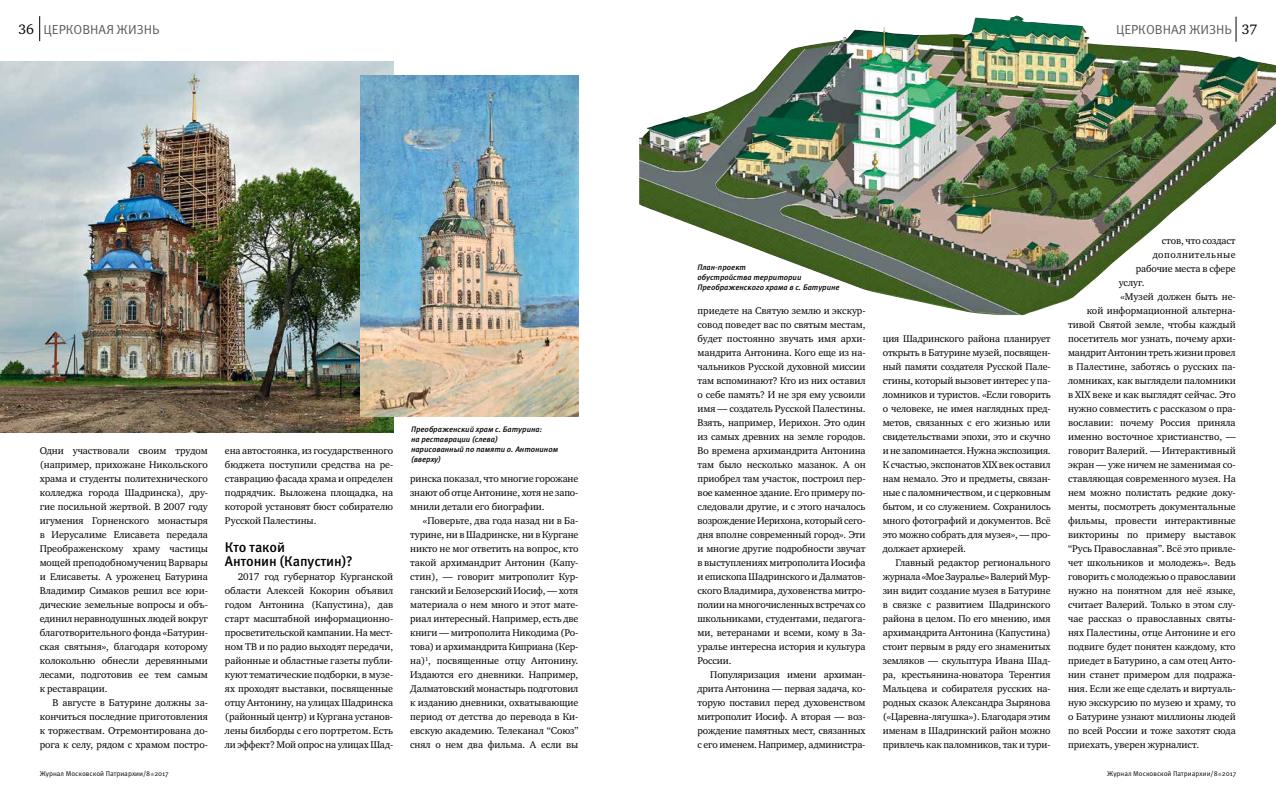
<style>
.page{position:relative;width:1276px;height:794px;background:#fff}
.page>*{position:absolute;margin:0;border:0;box-sizing:border-box;transform-origin:0 0}
.t1{font:500 14px/14px "Meta Pro";letter-spacing:-.005em;color:#000}
.t2{font:14px "Charter ITC";color:#000}
.t3{font:13px "Meta Pro";letter-spacing:-.005em;color:#58595b}
.t4{font:10px/14px "Charter ITC";letter-spacing:-.005em;color:#000;text-align:justify}
.t5{font:10px "Charter ITC";letter-spacing:.05em;color:#000}
.t6{font:italic 500 8px/10px "Meta Pro";letter-spacing:-.005em;color:#000}
.t7{font:7px "Meta Pro";color:#000}
</style>
<div class="page">
<svg style="left:39px;top:16px;width:1px;height:25px"></svg>
<img style="left:639px;top:16px;width:637px;height:299px">
<img style="left:0;top:62px;width:393px;height:370px">
<img style="left:360px;top:76px;width:218px;height:341px">
<h1 class="t2" style="left:19px;top:20px;width:17px">36</h1>
<h1 class="t2" style="left:1242px;top:20px;width:17px">37</h1>
<h2 class="t3" style="left:44px;top:21px;width:117px">ЦЕРКОВНАЯ ЖИЗНЬ</h2>
<h2 class="t3" style="left:1116px;top:21px;width:117px">ЦЕРКОВНАЯ ЖИЗНЬ</h2>
<p class="t4" style="left:40px;top:443px;width:170px">Одни участвовали своим трудом (например, прихожане Никольского храма и студенты политехнического колледжа города Шадринска), дру&shy;гие посильной жертвой. В 2007 году игумения Горненского монастыря в Иерусалиме Елисавета передала Преображенскому храму частицы мощей преподобномучениц Варвары и Елисаветы. А уроженец Батурина Владимир Симаков решил все юри&shy;дические земельные вопросы и объ&shy;единил неравнодушных людей вокруг благотворительного фонда «Батурин&shy;ская святыня», благодаря которому колокольню обнесли деревянными лесами, подготовив ее тем самым к реставрации.</p>
<p class="t4" style="left:40px;top:695px;width:170px;text-indent:13px">В августе в Батурине должны за&shy;кончиться последние приготовления к торжествам. Отремонтирована до&shy;рога к селу, рядом с храмом постро-</p>
<p class="t4" style="left:225px;top:443px;width:170px">ена автостоянка, из государственного бюджета поступили средства на ре&shy;ставрацию фасада храма и определен подрядчик. Выложена площадка, на которой установят бюст собирателю Русской Палестины.</p>
<h1 class="t1" style="left:225px;top:540px;width:129px">Кто такой<br>Антонин (Капустин)?</h1>
<p class="t4" style="left:225px;top:569px;width:170px;text-indent:13px">2017 год губернатор Курганской области Алексей Кокорин объявил годом Антонина (Капустина), дав старт масштабной информационно&shy;просветительской кампании. На мест&shy;ном ТВ и по радио выходят передачи, районные и областные газеты публи&shy;куют тематические подборки, в музе&shy;ях проходят выставки, посвященные отцу Антонину, на улицах Шадринска (районный центр) и Кургана установ&shy;лены билборды с его портретом. Есть ли эффект? Мой опрос на улицах Шад-</p>
<p class="t6" style="left:411px;top:424px;width:149px">Преображенский храм с. Батурина:<br>на реставрации (слева)<br>нарисованный по памяти о. Антонином (вверху)</p>
<p class="t4" style="left:410px;top:471px;width:170px">ринска показал, что многие горожане знают об отце Антонине, хотя не запо&shy;мнили детали его биографии.</p>
<p class="t4" style="left:410px;top:513px;width:170px;text-indent:13px">«Поверьте, два года назад ни в Ба&shy;турине, ни в Шадринске, ни в Кургане никто не мог ответить на вопрос, кто такой архимандрит Антонин (Капу&shy;стин), — говорит митрополит Кур&shy;ганский и Белозерский Иосиф, — хотя материала о нем много и этот мате&shy;риал интересный. Например, есть две книги — митрополита Никодима (Ро&shy;това) и архимандрита Киприана (Кер&shy;на)<sup>1</sup>, посвященные отцу Антонину.<br>Издаются его дневники. Например, Далматовский монастырь подготовил к изданию дневники, охватывающие период от детства до перевода в Ки&shy;евскую академию. Телеканал “Союз” снял о нем два фильма. А если вы</p>
<p class="t6" style="left:697px;top:263px;width:144px">План-проект<br>обустройства территории<br>Преображенского храма в с. Батурине</p>
<p class="t4" style="left:697px;top:303px;width:170px">приедете на Святую землю и экскур&shy;совод поведет вас по святым местам, будет постоянно звучать имя архи&shy;мандрита Антонина. Кого еще из на&shy;чальников Русской духовной миссии там вспоминают? Кто из них оставил о себе память? И не зря ему усвоили имя — создатель Русской Палестины.<br>Взять, например, Иерихон. Это один из самых древних на земле городов.<br>Во времена архимандрита Антонина там было несколько мазанок. А он приобрел там участок, построил пер&shy;вое каменное здание. Его примеру по&shy;следовали другие, и с этого началось возрождение Иерихона, который сего&shy;дня вполне современный город». Эти и многие другие подробности звучат в выступлениях митрополита Иосифа и епископа Шадринского и Далматов&shy;ского Владимира, духовенства митро&shy;полии на многочисленных встречах со школьниками, студентами, педагога&shy;ми, ветеранами и всеми, кому в За&shy;уралье интересна история и культура России.</p>
<p class="t4" style="left:697px;top:667px;width:170px;text-indent:13px">Популяризация имени архиман&shy;дрита Антонина — первая задача, ко&shy;торую поставил перед духовенством митрополит Иосиф. А вторая — воз&shy;рождение памятных мест, связанных с его именем. Например, администра-</p>
<p class="t4" style="left:883px;top:331px;width:169px">ция Шадринского района планирует открыть в Батурине музей, посвящен&shy;ный памяти создателя Русской Пале&shy;стины, который вызовет интерес у па&shy;ломников и туристов. «Если говорить о человеке, не имея наглядных пред&shy;метов, связанных с его жизнью или свидетельствами эпохи, это и скучно и не запоминается. Нужна экспозиция.<br>К счастью, экспонатов XIX век оставил нам немало. Это и предметы, связан&shy;ные с паломничеством, и с церковным бытом, и со служением. Сохранилось много фотографий и документов. Всё это можно собрать для музея», — про&shy;должает архиерей.</p>
<p class="t4" style="left:883px;top:555px;width:169px;text-indent:13px">Главный редактор регионального журнала «Мое Зауралье» Валерий Мур&shy;зин видит создание музея в Батурине в связке с развитием Шадринского района в целом. По его мнению, имя архимандрита Антонина (Капустина) стоит первым в ряду его знаменитых земляков — скульптура Ивана Шад&shy;ра, крестьянина-новатора Терентия Мальцева и собирателя русских на&shy;родных сказок Александра Зырянова («Царевна-лягушка»). Благодаря этим именам в Шадринский район можно привлечь как паломников, так и тури-</p>
<p class="t4" style="left:1161px;top:233px;width:75px">стов, что создаст</p>
<p class="t5" style="left:1152px;top:248px;width:84px">дополнительные</p>
<p class="t4" style="left:1135px;top:261px;width:101px">рабочие места в сфере</p>
<p class="t4" style="left:1118px;top:275px;width:27px">услуг.</p>
<p class="t4" style="left:1120px;top:289px;width:117px">«Музей должен быть не-</p>
<p class="t4" style="left:1086px;top:303px;width:150px">кой информационной альтерна-</p>
<p class="t4" style="left:1068px;top:317px;width:169px">тивой Святой земле, чтобы каждый</p>
<p class="t4" style="left:1068px;top:331px;width:169px">посетитель мог узнать, почему архи-</p>
<p class="t4" style="left:1068px;top:345px;width:169px">мандрит Антонин треть жизни провел</p>
<p class="t4" style="left:1068px;top:359px;width:169px">в Палестине, заботясь о русских па-</p>
<p class="t4" style="left:1068px;top:373px;width:169px">ломниках, как выглядели паломники</p>
<p class="t4" style="left:1068px;top:387px;width:169px">в XIX веке и как выглядят сейчас. Это</p>
<p class="t4" style="left:1068px;top:401px;width:169px">нужно совместить с рассказом о пра-</p>
<p class="t4" style="left:1068px;top:415px;width:169px">вославии: почему Россия приняла</p>
<p class="t4" style="left:1068px;top:429px;width:169px">именно восточное христианство, —</p>
<p class="t4" style="left:1068px;top:443px;width:169px">говорит Валерий. — Интерактивный</p>
<p class="t4" style="left:1068px;top:457px;width:169px">экран — уже ничем не заменимая со-</p>
<p class="t4" style="left:1068px;top:471px;width:169px">ставляющая современного музея. На</p>
<p class="t4" style="left:1068px;top:485px;width:169px">нем можно полистать редкие доку-</p>
<p class="t4" style="left:1068px;top:499px;width:169px">менты, посмотреть документальные</p>
<p class="t4" style="left:1068px;top:513px;width:169px">фильмы, провести интерактивные</p>
<p class="t4" style="left:1068px;top:527px;width:169px">викторины по примеру выставок</p>
<p class="t4" style="left:1068px;top:541px;width:169px">“Русь Православная”. Всё это привле-</p>
<p class="t4" style="left:1068px;top:555px;width:169px">чет школьников и молодежь». Ведь</p>
<p class="t4" style="left:1068px;top:569px;width:169px">говорить с молодежью о православии</p>
<p class="t4" style="left:1068px;top:583px;width:169px">нужно на понятном для неё языке,</p>
<p class="t4" style="left:1068px;top:597px;width:169px">считает Валерий. Только в этом слу-</p>
<p class="t4" style="left:1068px;top:611px;width:169px">чае рассказ о православных святы-</p>
<p class="t4" style="left:1068px;top:625px;width:169px">нях Палестины, отце Антонине и его</p>
<p class="t4" style="left:1068px;top:639px;width:169px">подвиге будет понятен каждому, кто</p>
<p class="t4" style="left:1068px;top:653px;width:169px">приедет в Батурино, а сам отец Анто-</p>
<p class="t4" style="left:1068px;top:667px;width:169px">нин станет примером для подража-</p>
<p class="t4" style="left:1068px;top:681px;width:169px">ния. Если же еще сделать и виртуаль-</p>
<p class="t4" style="left:1068px;top:695px;width:169px">ную экскурсию по музею и храму, то</p>
<p class="t4" style="left:1068px;top:709px;width:169px">о Батурине узнают миллионы людей</p>
<p class="t4" style="left:1068px;top:723px;width:169px">по всей России и тоже захотят сюда</p>
<p class="t4" style="left:1068px;top:737px;width:133px">приехать, уверен журналист.</p>
<p class="t7" style="left:40px;top:769px;width:131px">Журнал Московской Патриархии/8 2017</p>
<p class="t7" style="left:1107px;top:769px;width:131px">Журнал Московской Патриархии/8 2017</p>
</div>
